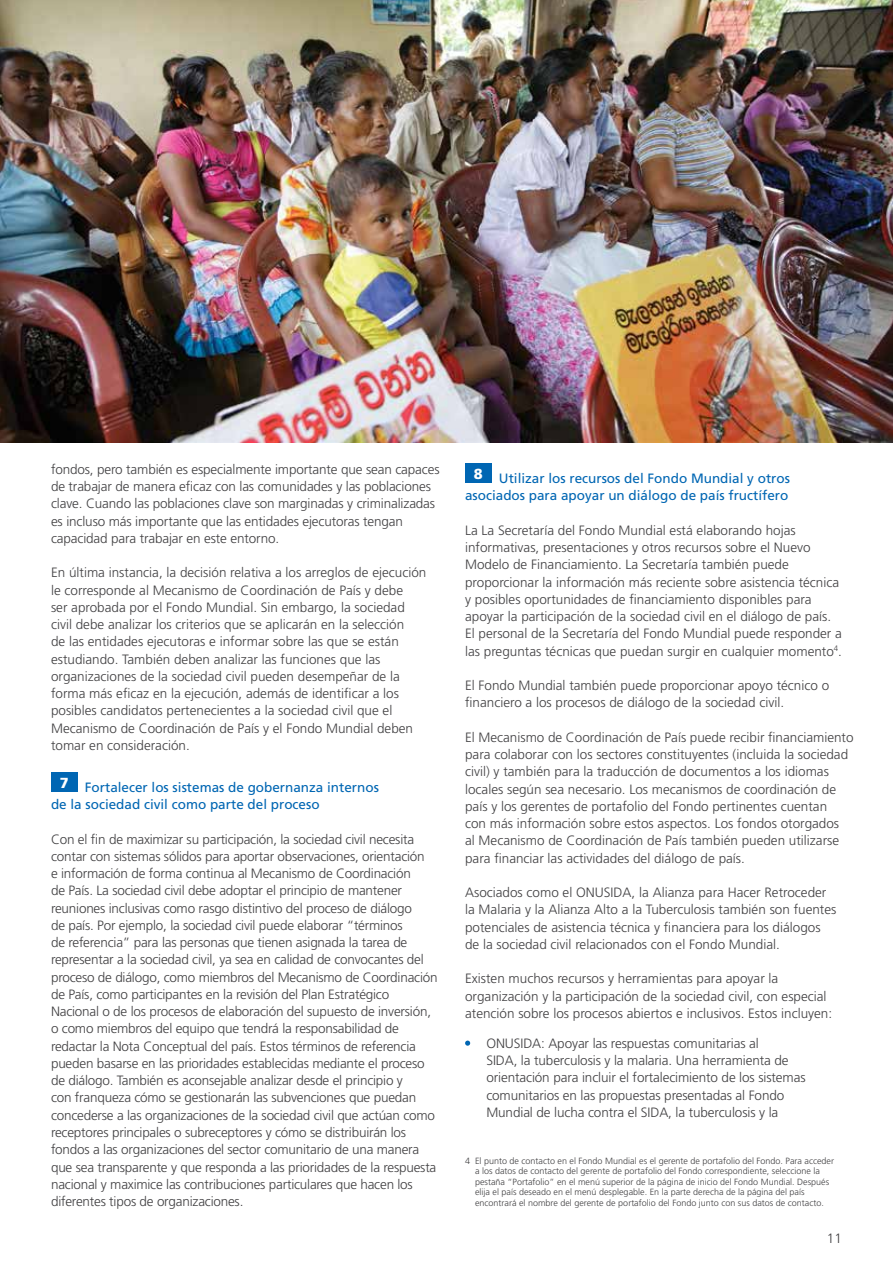
<style>
.page{position:relative;width:893px;height:1263px;background:#fff}
.page>*{position:absolute;margin:0;border:0;box-sizing:border-box;transform-origin:0 0}
.t1{font:300 13.5px/17.2px "Frutiger";color:#414042}
.t2{font:13.5px/17.2px "Frutiger";color:#0066b3}
.t3{font:300 9px/10.5px "Frutiger";color:#414042}
</style>
<div class="page">
<div style="left:51px;top:772px;width:26px;height:20px;background:#0066b3"></div>
<div style="left:465px;top:463px;width:26px;height:20px;background:#0066b3"></div>
<svg style="left:465px;top:1040px;width:5px;height:6px"></svg>
<img style="left:0;top:0;width:893px;height:442px">
<p class="t1" style="left:51px;top:460px;width:390px">fondos, pero también es especialmente importante que sean capaces de trabajar de manera eficaz con las comunidades y las poblaciones clave. Cuando las poblaciones clave son marginadas y criminalizadas es incluso más importante que las entidades ejecutoras tengan capacidad para trabajar en este entorno.</p>
<p class="t1" style="left:51px;top:564px;width:377px">En última instancia, la decisión relativa a los arreglos de ejecución le corresponde al Mecanismo de Coordinación de País y debe<br>ser aprobada por el Fondo Mundial. Sin embargo, la sociedad civil debe analizar los criterios que se aplicarán en la selección<br>de las entidades ejecutoras e informar sobre las que se están estudiando. También deben analizar las funciones que las organizaciones de la sociedad civil pueden desempeñar de la forma más eficaz en la ejecución, además de identificar a los posibles candidatos pertenecientes a la sociedad civil que el Mecanismo de Coordinación de País y el Fondo Mundial deben tomar en consideración.</p>
<p class="t2" style="left:51px;top:778px;width:329px;text-indent:9px"><sup>7</sup> Fortalecer los sistemas de gobernanza internos de la sociedad civil como parte del proceso</p>
<p class="t1" style="left:51px;top:830px;width:388px">Con el fin de maximizar su participación, la sociedad civil necesita contar con sistemas sólidos para aportar observaciones, orientación<br>e información de forma continua al Mecanismo de Coordinación<br>de País. La sociedad civil debe adoptar el principio de mantener reuniones inclusivas como rasgo distintivo del proceso de diálogo<br>de país. Por ejemplo, la sociedad civil puede elaborar “términos<br>de referencia” para las personas que tienen asignada la tarea de representar a la sociedad civil, ya sea en calidad de convocantes del proceso de diálogo, como miembros del Mecanismo de Coordinación de País, como participantes en la revisión del Plan Estratégico Nacional o de los procesos de elaboración del supuesto de inversión, o como miembros del equipo que tendrá la responsabilidad de redactar la Nota Conceptual del país. Estos términos de referencia pueden basarse en las prioridades establecidas mediante el proceso de diálogo. También es aconsejable analizar desde el principio y<br>con franqueza cómo se gestionarán las subvenciones que puedan concederse a las organizaciones de la sociedad civil que actúan como receptores principales o subreceptores y cómo se distribuirán los fondos a las organizaciones del sector comunitario de una manera que sea transparente y que responda a las prioridades de la respuesta nacional y maximice las contribuciones particulares que hacen los diferentes tipos de organizaciones.</p>
<p class="t2" style="left:465px;top:470px;width:326px;text-align:right"><sup>8</sup> Utilizar los recursos del Fondo Mundial y otros asociados para apoyar un diálogo de país fructífero</p>
<p class="t1" style="left:465px;top:522px;width:378px">La La Secretaría del Fondo Mundial está elaborando hojas informativas, presentaciones y otros recursos sobre el Nuevo Modelo de Financiamiento. La Secretaría también puede proporcionar la información más reciente sobre asistencia técnica y posibles oportunidades de financiamiento disponibles para apoyar la participación de la sociedad civil en el diálogo de país.<br>El personal de la Secretaría del Fondo Mundial puede responder a las preguntas técnicas que puedan surgir en cualquier momento<sup>4</sup>.</p>
<p class="t1" style="left:465px;top:677px;width:366px">El Fondo Mundial también puede proporcionar apoyo técnico o financiero a los procesos de diálogo de la sociedad civil.</p>
<p class="t1" style="left:465px;top:729px;width:390px">El Mecanismo de Coordinación de País puede recibir financiamiento para colaborar con los sectores constituyentes (incluida la sociedad civil) y también para la traducción de documentos a los idiomas locales según sea necesario. Los mecanismos de coordinación de país y los gerentes de portafolio del Fondo pertinentes cuentan<br>con más información sobre estos aspectos. Los fondos otorgados<br>al Mecanismo de Coordinación de País también pueden utilizarse para financiar las actividades del diálogo de país.</p>
<p class="t1" style="left:465px;top:884px;width:373px">Asociados como el ONUSIDA, la Alianza para Hacer Retroceder la Malaria y la Alianza Alto a la Tuberculosis también son fuentes potenciales de asistencia técnica y financiera para los diálogos de la sociedad civil relacionados con el Fondo Mundial.</p>
<p class="t1" style="left:465px;top:970px;width:369px">Existen muchos recursos y herramientas para apoyar la organización y la participación de la sociedad civil, con especial atención sobre los procesos abiertos e inclusivos. Estos incluyen:</p>
<p class="t1" style="left:486px;top:1035px;width:321px">ONUSIDA: Apoyar las respuestas comunitarias al<br>SIDA, la tuberculosis y la malaria. Una herramienta de orientación para incluir el fortalecimiento de los sistemas comunitarios en las propuestas presentadas al Fondo Mundial de lucha contra el SIDA, la tuberculosis y la</p>
<p class="t3" style="left:475px;top:1155px;width:360px;text-indent:-10px">4 El punto de contacto en el Fondo Mundial es el gerente de portafolio del Fondo. Para acceder a los datos de contacto del gerente de portafolio del Fondo correspondiente, seleccione la pestaña “Portafolio” en el menú superior de la página de inicio del Fondo Mundial. Después elija el país deseado en el menú desplegable. En la parte derecha de la página del país encontrará el nombre del gerente de portafolio del Fondo junto con sus datos de contacto.</p>
<p class="t1" style="left:827px;top:1229px;width:17px">11</p>
</div>
